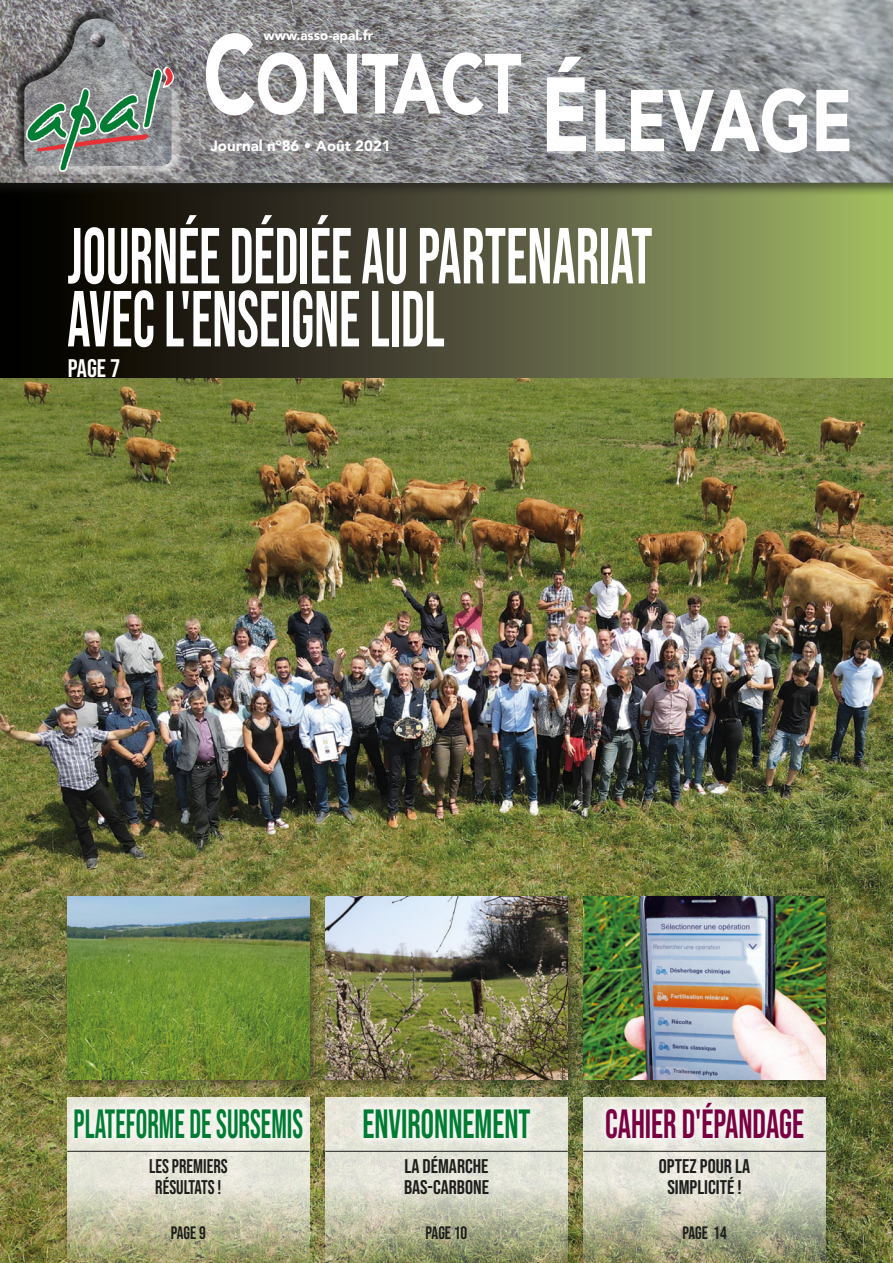
<style>
.page{position:relative;width:893px;height:1263px;background:#fff}
.page>*{position:absolute;margin:0;border:0;box-sizing:border-box;transform-origin:0 0}
.t1{font:900 86.7px "Avenir";color:#fff;scale:.76 1}
.t2{font:900 84.3px "Avenir";color:#fff;scale:.76 1}
.t3{font:79.2px "Bebas Neue";color:#fff;scale:.74 1}
.t4{font:40.8px "Bebas Neue";color:#007d32;scale:.71 1}
.t5{font:40.8px "Bebas Neue";color:#7b0041;scale:.81 1}
.t6{font:40.8px "Bebas Neue";color:#007d32;scale:.81 1}
.t7{font:25.35px "Bebas Neue";color:#fff}
.t8{font:19.8px "Bebas Neue";color:#1d1d1b}
.t9{font:19.8px "Bebas Neue";color:#1d1d1b;scale:.93 1}
.t10{font:18px "Bebas Neue";color:#1d1d1b;scale:.94 1}
.t11{font:900 15px "Avenir";color:#fff}
.t12{font:900 13.5px "Avenir";color:#fff}
.s1{font-size:110.55px}
.s2{font-size:104.25px}
</style>
<div class="page">
<img style="left:0;top:377px;width:893px;height:886px">
<div style="left:0;top:164px;width:893px;height:213px;background:linear-gradient(to right,#000,#a3b56c)"></div>
<div style="left:0;top:0;width:893px;height:197px;background:#1d1d1b;opacity:.6"></div>
<img style="left:0;top:0;width:893px;height:183px">
<svg style="left:583px;top:1097px;width:243px;height:166px;background:#c3c4af"></svg>
<div style="left:596px;top:1093px;width:217px;height:55px;background:#fff;opacity:.75"></div>
<hr style="left:583px;top:1151px;width:243px;height:1px;background:#1d1d1b">
<svg style="left:67px;top:1097px;width:243px;height:166px;background:#cccbb1"></svg>
<div style="left:65px;top:1100px;width:248px;height:48px;background:#fff;opacity:.75"></div>
<hr style="left:67px;top:1151px;width:243px;height:1px;background:#1d1d1b">
<svg style="left:325px;top:1097px;width:243px;height:166px;background:#c7c8b1"></svg>
<div style="left:354px;top:1099px;width:186px;height:49px;background:#fff;opacity:.75"></div>
<hr style="left:325px;top:1151px;width:243px;height:1px;background:#1d1d1b">
<div style="left:62px;top:891px;width:259px;height:200px;background:#1d1d1b;opacity:.5"></div>
<img style="left:67px;top:896px;width:243px;height:183px">
<div style="left:320px;top:891px;width:259px;height:200px;background:#1d1d1b;opacity:.5"></div>
<img style="left:325px;top:896px;width:243px;height:183px">
<div style="left:578px;top:891px;width:259px;height:200px;background:#1d1d1b;opacity:.5"></div>
<img style="left:583px;top:896px;width:243px;height:183px">
<div style="left:19px;top:18px;width:163px;height:158px;background:#fff;opacity:.75"></div>
<div style="left:14px;top:8px;width:162px;height:162px;background:#1d1d1b;opacity:.75"></div>
<img style="left:23px;top:18px;width:150px;height:148px">
<svg style="left:25px;top:67px;width:150px;height:105px;background:#86938a"></svg>
<p class="t12" style="left:264px;top:23px;width:111px">www.asso-apal.fr</p>
<p class="t2" style="left:203px;top:12px;width:420px"><span class="s1">C</span>ONTACT</p>
<p class="t11" style="left:210px;top:133px;width:182px">Journal n°86 • Août 2021</p>
<p class="t1" style="left:541px;top:47px;width:412px"><span class="s2">É</span>LEVAGE</p>
<p class="t3" style="left:67px;top:211px;width:792px">JOURNÉE DÉDIÉE AU PARTENARIAT</p>
<p class="t3" style="left:67px;top:274px;width:512px">AVEC L'ENSEIGNE LIDL</p>
<p class="t7" style="left:68px;top:354px;width:54px">PAGE 7</p>
<p class="t4" style="left:74px;top:1101px;width:325px">PLATEFORME DE SURSEMIS</p>
<p class="t6" style="left:362px;top:1101px;width:209px">ENVIRONNEMENT</p>
<p class="t5" style="left:605px;top:1101px;width:247px">CAHIER D'ÉPANDAGE</p>
<p class="t9" style="left:149px;top:1155px;width:86px">LES PREMIERS</p>
<p class="t9" style="left:155px;top:1176px;width:73px">RÉSULTATS !</p>
<p class="t8" style="left:404px;top:1155px;width:86px">LA DÉMARCHE</p>
<p class="t8" style="left:404px;top:1176px;width:86px">BAS-CARBONE</p>
<p class="t8" style="left:659px;top:1155px;width:93px">OPTEZ POUR LA</p>
<p class="t8" style="left:667px;top:1176px;width:76px">SIMPLICITÉ !</p>
<p class="t10" style="left:171px;top:1223px;width:39px">PAGE 9</p>
<p class="t10" style="left:426px;top:1223px;width:46px">PAGE 10</p>
<p class="t10" style="left:682px;top:1223px;width:49px">PAGE 14</p>
</div>
